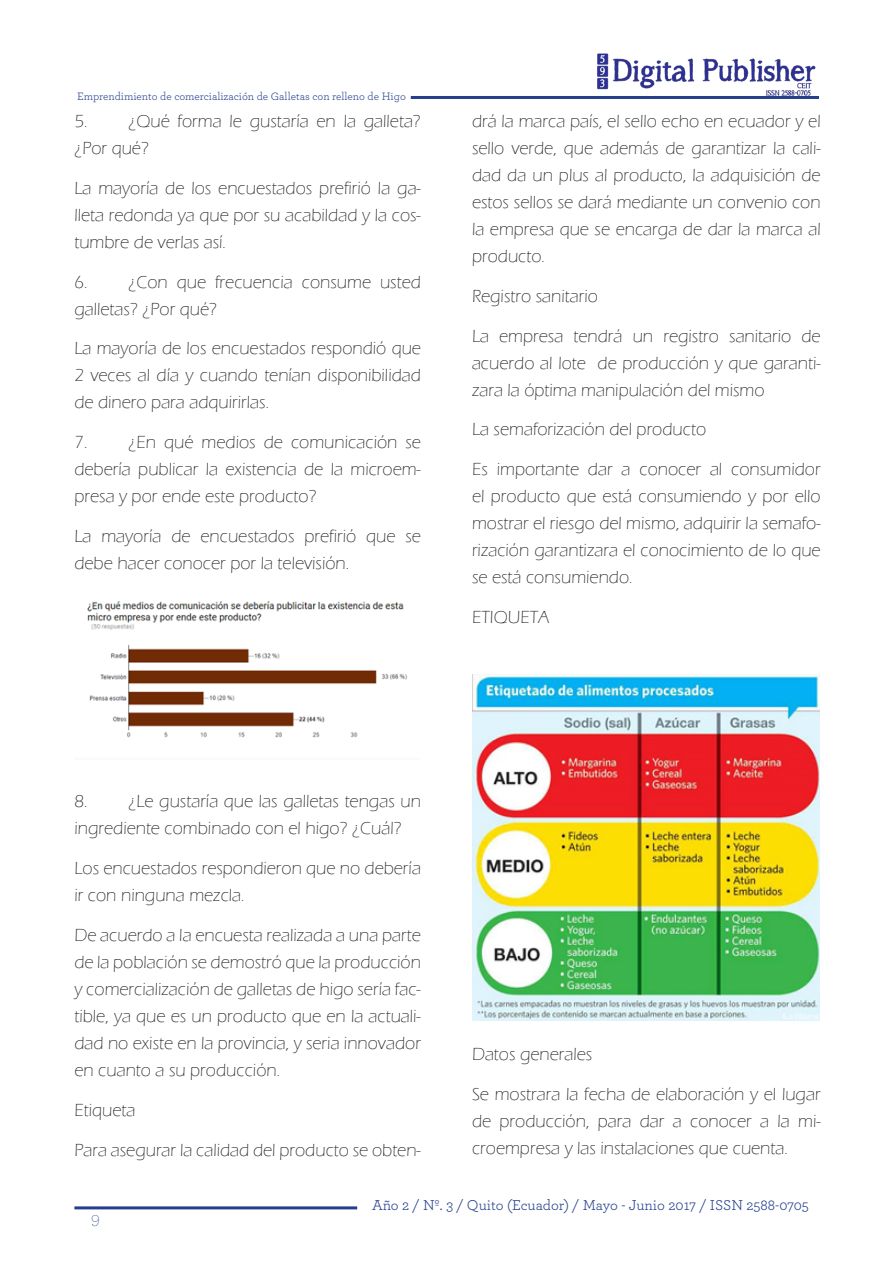
<style>
.page{position:relative;width:893px;height:1263px;background:#fff}
.page>*{position:absolute;margin:0;border:0;box-sizing:border-box;transform-origin:0 0}
.t1{font:300 18px/27px "Eras ITC";color:#231f20;text-align:justify}
.t2{font:200 18px "Archer";color:#253f8e}
.t3{font:15px "Archer";color:#253f8e}
.t4{font:11.25px "Archer";color:#253f8e}
</style>
<div class="page">
<hr style="left:411px;top:96px;width:408px;height:3px;background:#253f8e">
<img style="left:597px;top:53px;width:219px;height:43px">
<hr style="left:74px;top:1206px;width:283px;height:3px;background:#253f8e">
<img style="left:87px;top:601px;width:321px;height:137px">
<img style="left:472px;top:674px;width:347px;height:346px">
<p class="t4" style="left:77px;top:89px;width:330px">Emprendimiento de comercialización de Galletas con relleno de Higo</p>
<p class="t1" style="left:74px;top:108px;width:348px">5. ¿Qué forma le gustaría en la galleta? ¿Por qué?</p>
<p class="t1" style="left:74px;top:175px;width:348px">La mayoría de los encuestados prefirió la ga&shy;lleta redonda ya que por su acabildad y la cos&shy;tumbre de verlas así.</p>
<p class="t1" style="left:74px;top:268px;width:348px">6. ¿Con que frecuencia consume usted galletas? ¿Por qué?</p>
<p class="t1" style="left:74px;top:335px;width:348px">La mayoría de los encuestados respondió que 2 veces al día y cuando tenían disponibilidad de dinero para adquirirlas.</p>
<p class="t1" style="left:74px;top:429px;width:348px">7. ¿En qué medios de comunicación se debería publicar la existencia de la microem&shy;presa y por ende este producto?</p>
<p class="t1" style="left:74px;top:523px;width:348px">La mayoría de encuestados prefirió que se debe hacer conocer por la televisión.</p>
<p class="t1" style="left:472px;top:108px;width:350px">drá la marca país, el sello echo en ecuador y el sello verde, que además de garantizar la cali&shy;dad da un plus al producto, la adquisición de estos sellos se dará mediante un convenio con la empresa que se encarga de dar la marca al producto.</p>
<p class="t1" style="left:472px;top:283px;width:127px">Registro sanitario</p>
<p class="t1" style="left:472px;top:322px;width:350px">La empresa tendrá un registro sanitario de acuerdo al lote de producción y que garanti&shy;zara la óptima manipulación del mismo</p>
<p class="t1" style="left:472px;top:416px;width:236px">La semaforización del producto</p>
<p class="t1" style="left:472px;top:456px;width:350px">Es importante dar a conocer al consumidor el producto que está consumiendo y por ello mostrar el riesgo del mismo, adquirir la semafo&shy;rización garantizara el conocimiento de lo que se está consumiendo.</p>
<p class="t1" style="left:472px;top:604px;width:79px">ETIQUETA</p>
<p class="t1" style="left:74px;top:788px;width:348px">8. ¿Le gustaría que las galletas tengas un ingrediente combinado con el higo? ¿Cuál?</p>
<p class="t1" style="left:74px;top:855px;width:348px">Los encuestados respondieron que no debería ir con ninguna mezcla.</p>
<p class="t1" style="left:74px;top:922px;width:348px">De acuerdo a la encuesta realizada a una parte de la población se demostró que la producción y comercialización de galletas de higo sería fac&shy;tible, ya que es un producto que en la actuali&shy;dad no existe en la provincia, y seria innovador en cuanto a su producción.</p>
<p class="t1" style="left:74px;top:1096px;width:62px">Etiqueta</p>
<p class="t1" style="left:74px;top:1136px;width:348px">Para asegurar la calidad del producto se obten-</p>
<p class="t1" style="left:472px;top:1041px;width:122px">Datos generales</p>
<p class="t1" style="left:472px;top:1081px;width:350px">Se mostrara la fecha de elaboración y el lugar de producción, para dar a conocer a la mi&shy;croempresa y las instalaciones que cuenta.</p>
<p class="t2" style="left:91px;top:1206px;width:10px">9</p>
<p class="t3" style="left:372px;top:1195px;width:438px">Año 2 / Nº. 3 / Quito (Ecuador) / Mayo - Junio 2017 / ISSN 2588-0705</p>
</div>
